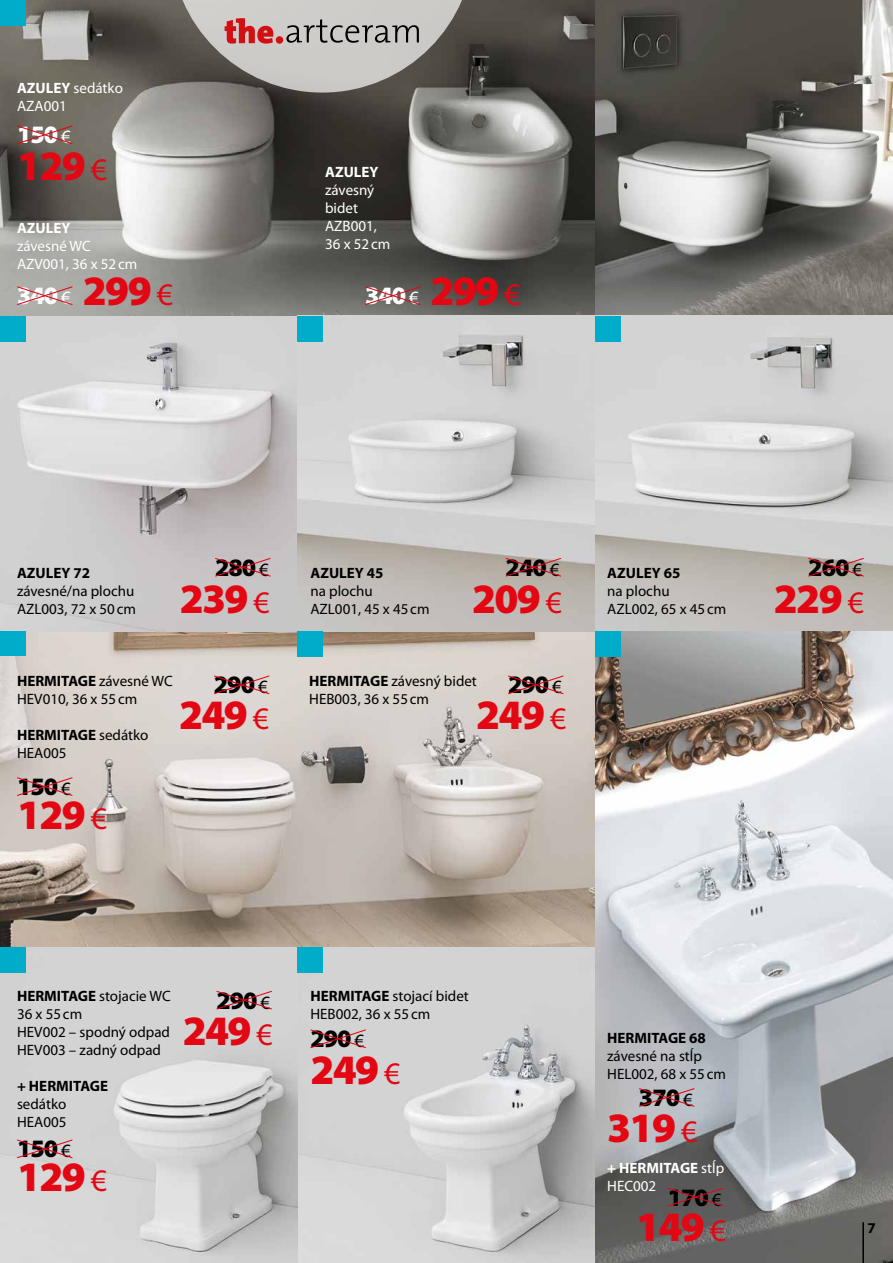
<style>
.page{position:relative;width:893px;height:1263px;background:#fff}
.page>*{position:absolute;margin:0;border:0;box-sizing:border-box;transform-origin:0 0}
.t1{font:900 42px "Myriad Pro";letter-spacing:-.04em;color:#e30613}
.t2{font:900 25.05px "Myriad Pro";letter-spacing:-.04em;color:#000}
.t3{font:900 25.05px "Myriad Pro";letter-spacing:-.04em;color:#fff}
.t4{font:15px/18px "Myriad Pro";color:#000}
.t5{font:15px/18px "Myriad Pro";color:#fff}
.t6{font:700 15px "Myriad Pro";color:#000}
.t7{font:700 15px/18px "Myriad Pro";color:#fff}
.s1{font-weight:700}
.s2{font-weight:400;font-size:18.9px}
.s3{font-weight:400;font-size:31.5px}
.s4{font-size:25.05px;color:#000}
.s5{font-weight:400;font-size:18.9px;color:#000}
.s6{font-weight:400}
</style>
<div class="page">
<img style="left:0;top:0;width:893px;height:1263px">
<img style="left:0;top:0;width:1px;height:316px">
<img style="left:0;top:316px;width:1px;height:315px">
<div style="left:0;top:947px;width:26px;height:26px;background:#00acc9"></div>
<div style="left:298px;top:631px;width:25px;height:26px;background:#00acc9"></div>
<div style="left:595px;top:631px;width:26px;height:26px;background:#00acc9"></div>
<div style="left:0;top:631px;width:26px;height:25px;background:#00acc9"></div>
<div style="left:298px;top:947px;width:25px;height:26px;background:#00acc9"></div>
<svg style="left:16px;top:776px;width:58px;height:21px"></svg>
<svg style="left:213px;top:675px;width:58px;height:20px"></svg>
<svg style="left:507px;top:675px;width:58px;height:20px"></svg>
<svg style="left:638px;top:1087px;width:58px;height:21px"></svg>
<svg style="left:309px;top:1028px;width:58px;height:21px"></svg>
<svg style="left:215px;top:990px;width:58px;height:20px"></svg>
<svg style="left:16px;top:1138px;width:58px;height:21px"></svg>
<hr style="left:862px;top:1222px;width:2px;height:41px;background:#000">
<svg style="left:667px;top:1187px;width:57px;height:20px"></svg>
<div style="left:0;top:0;width:26px;height:26px;background:#00acc9"></div>
<div style="left:0;top:316px;width:26px;height:25px;background:#00acc9"></div>
<div style="left:298px;top:316px;width:25px;height:25px;background:#00acc9"></div>
<div style="left:595px;top:316px;width:26px;height:25px;background:#00acc9"></div>
<svg style="left:16px;top:125px;width:58px;height:20px"></svg>
<svg style="left:16px;top:285px;width:58px;height:21px"></svg>
<svg style="left:364px;top:285px;width:58px;height:21px"></svg>
<svg style="left:214px;top:557px;width:58px;height:20px"></svg>
<svg style="left:504px;top:557px;width:58px;height:20px"></svg>
<svg style="left:807px;top:557px;width:58px;height:20px"></svg>
<svg style="left:171px;top:0;width:301px;height:93px;background:#a09894"></svg>
<p class="t5" style="left:17px;top:78px;width:107px"><span class="s1">AZULEY</span> sedátko<br>AZA001</p>
<h2 class="t3" style="left:17px;top:121px;width:55px">150 <span class="s2">€</span></h2>
<h1 class="t1" style="left:17px;top:142px;width:91px">129 <span class="s3">€</span></h1>
<p class="t7" style="left:325px;top:162px;width:55px">AZULEY</p>
<p class="t5" style="left:325px;top:181px;width:67px">závesný bidet<br>AZB001,<br>36 x 52cm</p>
<p class="t7" style="left:17px;top:218px;width:55px">AZULEY</p>
<p class="t5" style="left:17px;top:237px;width:122px">závesné WC<br>AZV001, 36 x 52cm</p>
<h1 class="t1" style="left:83px;top:267px;width:91px">299 <span class="s3">€</span></h1>
<h1 class="t1" style="left:430px;top:267px;width:91px">299 <span class="s3">€</span></h1>
<h2 class="t3" style="left:17px;top:281px;width:55px">340 <span class="s2">€</span></h2>
<h2 class="t3" style="left:365px;top:281px;width:55px">340 <span class="s2">€</span></h2>
<p class="t6" style="left:17px;top:563px;width:75px">AZULEY 72</p>
<p class="t4" style="left:17px;top:582px;width:121px">závesné/na plochu<br>AZL003, 72 x 50cm</p>
<h2 class="t2" style="left:215px;top:553px;width:55px">280 <span class="s2">€</span></h2>
<h2 class="t2" style="left:506px;top:553px;width:55px">240 <span class="s2">€</span></h2>
<p class="t6" style="left:310px;top:563px;width:75px">AZULEY 45</p>
<p class="t4" style="left:310px;top:582px;width:121px">na plochu<br>AZL001, 45 x 45cm</p>
<h1 class="t1" style="left:180px;top:575px;width:91px">239 <span class="s3">€</span></h1>
<h1 class="t1" style="left:472px;top:575px;width:91px">209 <span class="s3">€</span></h1>
<p class="t4" style="left:17px;top:671px;width:157px"><span class="s1">HERMITAGE</span> závesné WC<br>HEV010, 36 x 55cm</p>
<p class="t4" style="left:17px;top:725px;width:133px"><span class="s1">HERMITAGE</span> sedátko<br>HEA005</p>
<h2 class="t2" style="left:17px;top:772px;width:55px">150 <span class="s2">€</span></h2>
<h1 class="t1" style="left:17px;top:791px;width:91px">129 <span class="s3">€</span></h1>
<h2 class="t2" style="left:214px;top:671px;width:55px">290 <span class="s2">€</span></h2>
<h1 class="t1" style="left:179px;top:691px;width:91px">249 <span class="s3">€</span></h1>
<p class="t4" style="left:309px;top:671px;width:169px"><span class="s1">HERMITAGE</span> závesný bidet<br>HEB003, 36 x 55cm</p>
<h2 class="t2" style="left:508px;top:671px;width:55px">290 <span class="s2">€</span></h2>
<h1 class="t1" style="left:476px;top:691px;width:91px">249 <span class="s3">€</span></h1>
<p class="t6" style="left:607px;top:563px;width:75px">AZULEY 65</p>
<p class="t4" style="left:607px;top:582px;width:121px">na plochu<br>AZL002, 65 x 45cm</p>
<h2 class="t2" style="left:808px;top:553px;width:55px">260 <span class="s2">€</span></h2>
<h1 class="t1" style="left:774px;top:575px;width:91px">229 <span class="s3">€</span></h1>
<p class="t4" style="left:17px;top:987px;width:155px"><span class="s1">HERMITAGE</span> stojacie WC<br>36 x 55cm<br>HEV002 – spodný odpad<br>HEV003 – zadný odpad</p>
<p class="t6" style="left:17px;top:1076px;width:93px">+ HERMITAGE</p>
<p class="t4" style="left:17px;top:1095px;width:51px">sedátko<br>HEA005</p>
<h2 class="t2" style="left:17px;top:1134px;width:55px">150 <span class="s2">€</span></h2>
<h1 class="t1" style="left:17px;top:1153px;width:91px">129 <span class="s3">€</span></h1>
<p class="t4" style="left:310px;top:987px;width:160px"><span class="s1">HERMITAGE</span> stojací bidet<br>HEB002, 36 x 55cm</p>
<h2 class="t2" style="left:216px;top:986px;width:55px">290 <span class="s2">€</span></h2>
<h1 class="t1" style="left:183px;top:1007px;width:183px">249 <span class="s3">€</span> <span class="s4">290</span> <span class="s5">€</span></h1>
<h1 class="t1" style="left:310px;top:1046px;width:91px">249 <span class="s3">€</span></h1>
<p class="t6" style="left:607px;top:1028px;width:100px">HERMITAGE 68</p>
<p class="t4" style="left:607px;top:1047px;width:120px">závesné na stĺp<br>HEL002, 68 x 55cm</p>
<h2 class="t2" style="left:639px;top:1083px;width:55px">370 <span class="s2">€</span></h2>
<h1 class="t1" style="left:607px;top:1104px;width:91px">319 <span class="s3">€</span></h1>
<p class="t7" style="left:607px;top:1158px;width:119px">+ HERMITAGE <span class="s6">stĺp<br>HEC002</span></p>
<h2 class="t2" style="left:668px;top:1183px;width:55px">170 <span class="s2">€</span></h2>
<h1 class="t1" style="left:636px;top:1203px;width:91px">149 <span class="s3">€</span></h1>
<p class="t6" style="left:867px;top:1218px;width:10px">7</p>
</div>
